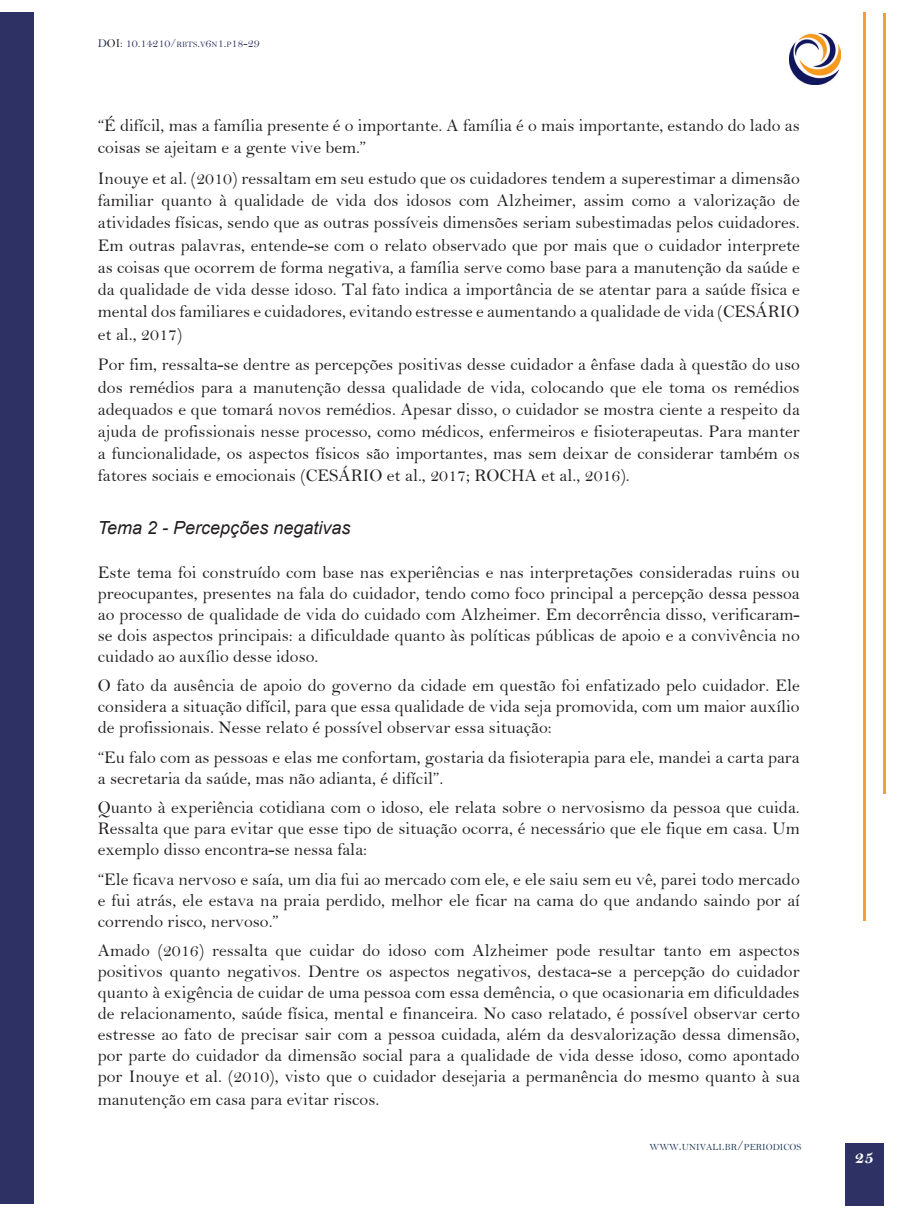
<style>
.page{position:relative;width:919px;height:1217px;background:#fff}
.page>*{position:absolute;margin:0;border:0;box-sizing:border-box;transform-origin:0 0}
.t1{font:italic 18px "Arial";color:#231f20}
.t2{font:18px "Bell MT Bold";color:#fff}
.TEXTO{font:17.85px/22.2px "Bell";color:#231f20;text-align:justify}
.t3{font:12px "Bell";color:#2e3163}
.t4{font:9.45px "Bell";color:#233d5a}
.s1{color:#231f20}
.s2{font-size:8.25px}
.s3{font-size:13.5px}
</style>
<div class="page">
<div style="left:845px;top:1142px;width:38px;height:63px;background:#2d3163"></div>
<div style="left:0;top:13px;width:13px;height:1190px;background:#2d3163"></div>
<div style="left:13px;top:13px;width:20px;height:1190px;background:#2d3163"></div>
<hr style="left:863px;top:13px;width:2px;height:907px;background:#f89d33">
<hr style="left:883px;top:13px;width:2px;height:780px;background:#f89d33">
<img style="left:789px;top:33px;width:51px;height:52px">
<p class="t3" style="left:98px;top:36px;width:163px">D<span class="s1">OI</span>: 10.14210/<span class="s2">RBTS</span>.<span class="s2">V</span>6<span class="s2">N</span>1.<span class="s2">P</span>18-29</p>
<p class="TEXTO" style="left:98px;top:114px;width:703px">“É difícil, mas a família presente é o importante. A família é o mais importante, estando do lado as coisas se ajeitam e a gente vive bem.”</p>
<p class="TEXTO" style="left:98px;top:167px;width:703px">Inouye et al. (2010) ressaltam em seu estudo que os cuidadores tendem a superestimar a dimensão familiar quanto à qualidade de vida dos idosos com Alzheimer, assim como a valorização de atividades físicas, sendo que as outras possíveis dimensões seriam subestimadas pelos cuidadores.<br>Em outras palavras, entende-se com o relato observado que por mais que o cuidador interprete as coisas que ocorrem de forma negativa, a família serve como base para a manutenção da saúde e da qualidade de vida desse idoso. Tal fato indica a importância de se atentar para a saúde física e mental dos familiares e cuidadores, evitando estresse e aumentando a qualidade de vida (CESÁRIO et al., 2017)</p>
<p class="TEXTO" style="left:98px;top:353px;width:703px">Por fim, ressalta-se dentre as percepções positivas desse cuidador a ênfase dada à questão do uso dos remédios para a manutenção dessa qualidade de vida, colocando que ele toma os remédios adequados e que tomará novos remédios. Apesar disso, o cuidador se mostra ciente a respeito da ajuda de profissionais nesse processo, como médicos, enfermeiros e fisioterapeutas. Para manter a funcionalidade, os aspectos físicos são importantes, mas sem deixar de considerar também os fatores sociais e emocionais (CESÁRIO et al., 2017; ROCHA et al., 2016).</p>
<p class="t1" style="left:98px;top:516px;width:254px">Tema 2 - Percepções negativas</p>
<p class="TEXTO" style="left:98px;top:561px;width:703px;line-height:21px">Este tema foi construído com base nas experiências e nas interpretações consideradas ruins ou preocupantes, presentes na fala do cuidador, tendo como foco principal a percepção dessa pessoa ao processo de qualidade de vida do cuidado com Alzheimer. Em decorrência disso, verificaram&shy;se dois aspectos principais: a dificuldade quanto às políticas públicas de apoio e a convivência no cuidado ao auxílio desse idoso.</p>
<p class="TEXTO" style="left:98px;top:674px;width:703px;line-height:21px">O fato da ausência de apoio do governo da cidade em questão foi enfatizado pelo cuidador. Ele considera a situação difícil, para que essa qualidade de vida seja promovida, com um maior auxílio de profissionais. Nesse relato é possível observar essa situação:</p>
<p class="TEXTO" style="left:98px;top:746px;width:703px;line-height:21px">“Eu falo com as pessoas e elas me confortam, gostaria da fisioterapia para ele, mandei a carta para a secretaria da saúde, mas não adianta, é difícil”.</p>
<p class="TEXTO" style="left:98px;top:796px;width:703px;line-height:21px">Quanto à experiência cotidiana com o idoso, ele relata sobre o nervosismo da pessoa que cuida.<br>Ressalta que para evitar que esse tipo de situação ocorra, é necessário que ele fique em casa. Um exemplo disso encontra-se nessa fala:</p>
<p class="TEXTO" style="left:98px;top:868px;width:703px;line-height:21px">“Ele ficava nervoso e saía, um dia fui ao mercado com ele, e ele saiu sem eu vê, parei todo mercado e fui atrás, ele estava na praia perdido, melhor ele ficar na cama do que andando saindo por aí correndo risco, nervoso.”</p>
<p class="TEXTO" style="left:98px;top:939px;width:703px;line-height:21.1px">Amado (2016) ressalta que cuidar do idoso com Alzheimer pode resultar tanto em aspectos positivos quanto negativos. Dentre os aspectos negativos, destaca-se a percepção do cuidador quanto à exigência de cuidar de uma pessoa com essa demência, o que ocasionaria em dificuldades de relacionamento, saúde física, mental e financeira. No caso relatado, é possível observar certo estresse ao fato de precisar sair com a pessoa cuidada, além da desvalorização dessa dimensão, por parte do cuidador da dimensão social para a qualidade de vida desse idoso, como apontado por Inouye et al. (2010), visto que o cuidador desejaria a permanência do mesmo quanto à sua manutenção em casa para evitar riscos.</p>
<p class="t4" style="left:649px;top:1140px;width:153px">WWW<span class="s3">.</span>UNIVALI<span class="s3">.</span>BR<span class="s3">/</span>PERIODICOS</p>
<p class="t2" style="left:854px;top:1146px;width:21px">25</p>
</div>
